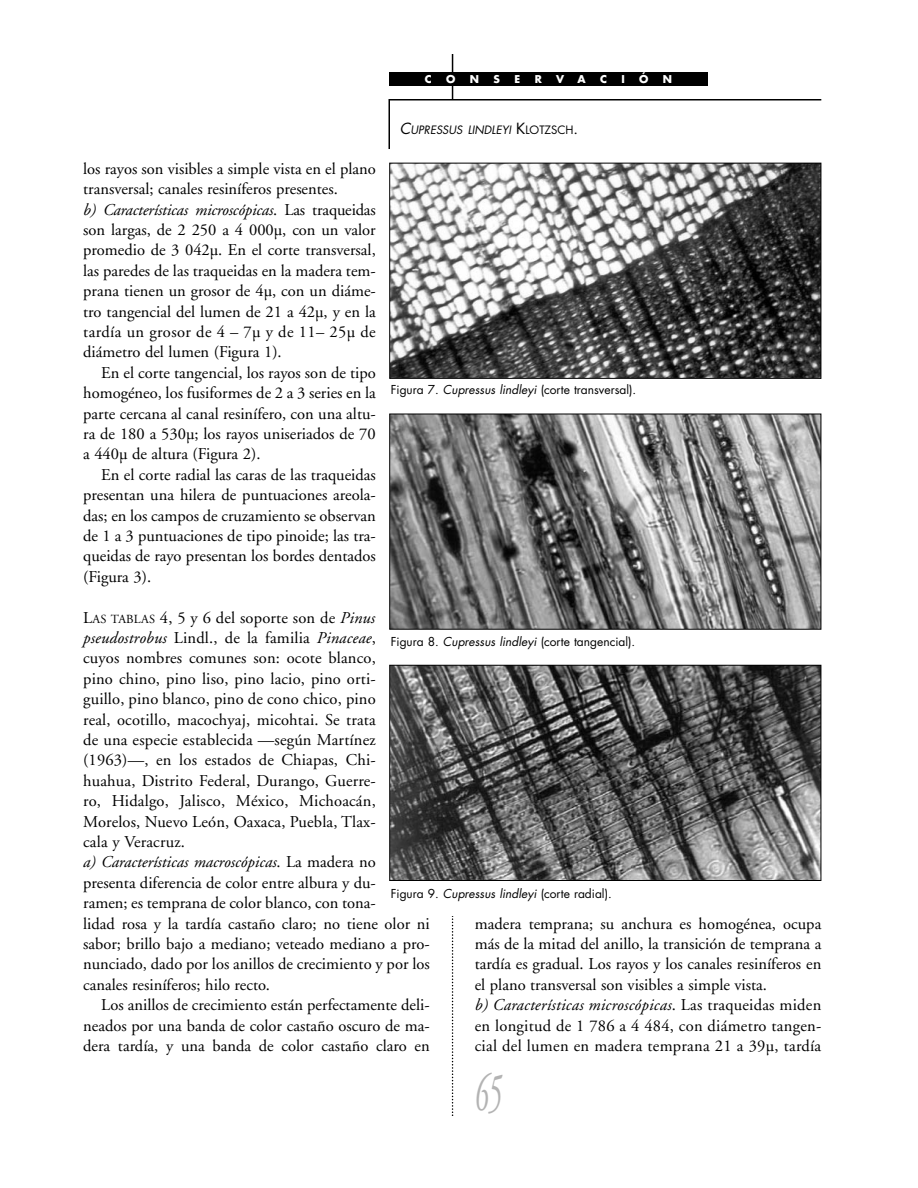
<style>
.page{position:relative;width:918px;height:1188px;background:#fff}
.page>*{position:absolute;margin:0;border:0;box-sizing:border-box;transform-origin:0 0}
.t1{font:italic 54px "Adobe Garamond";color:#b3b3b3;scale:.5 1}
.t2{font:16.5px/20.4px "Adobe Garamond";color:#000}
.t3{font:12px "Futura";color:#000}
.t4{font:italic 11.25px "Futura";color:#000}
.t5{font:700 10.5px "Futura";color:#fff}
.s1{font-size:15px}
.s2{font-style:normal;font-size:15px}
.s3{font-style:normal}
.s4{font-style:italic}
.s5{font-size:12.3px}
</style>
<div class="page">
<hr style="left:452px;top:54px;width:1px;height:45px;background:#000">
<svg style="left:452px;top:916px;width:1px;height:200px"></svg>
<div style="left:389px;top:72px;width:319px;height:14px;background:#000"></div>
<img style="left:391px;top:165px;width:428px;height:212px">
<div style="left:389px;top:163px;width:432px;height:216px;border:1px solid #000"></div>
<img style="left:391px;top:416px;width:428px;height:212px">
<div style="left:389px;top:414px;width:432px;height:216px;border:1px solid #000"></div>
<img style="left:391px;top:667px;width:428px;height:212px">
<div style="left:389px;top:665px;width:432px;height:216px;border:1px solid #000"></div>
<hr style="left:389px;top:99px;width:432px;height:1px;background:#000">
<hr style="left:388px;top:99px;width:2px;height:50px;background:#000">
<p class="t5" style="left:425px;top:74px;width:8px">C</p>
<p class="t5" style="left:446px;top:74px;width:11px">O</p>
<p class="t5" style="left:470px;top:74px;width:11px">N</p>
<p class="t5" style="left:494px;top:74px;width:8px">S</p>
<p class="t5" style="left:514px;top:74px;width:7px">E</p>
<p class="t5" style="left:535px;top:74px;width:9px">R</p>
<p class="t5" style="left:556px;top:74px;width:9px">V</p>
<p class="t5" style="left:577px;top:74px;width:10px">A</p>
<p class="t5" style="left:600px;top:74px;width:8px">C</p>
<p class="t5" style="left:621px;top:74px;width:5px">I</p>
<p class="t5" style="left:639px;top:74px;width:11px">Ó</p>
<p class="t5" style="left:663px;top:74px;width:11px">N</p>
<p class="t4" style="left:400px;top:124px;width:180px"><span class="s1">C</span>UPRESSUS LINDLEYI <span class="s2">K</span><span class="s3">LOTZSCH</span><span class="s2">.</span></p>
<p class="t2" style="left:83px;top:160px;width:294px">los rayos son visibles a simple vista en el plano transversal; canales resiníferos presentes.<br><span class="s4">b) Características microscópicas</span>. Las traqueidas son largas, de 2 250 a 4 000µ, con un valor promedio de 3 042µ. En el corte transversal, las paredes de las traqueidas en la madera tem&shy;prana tienen un grosor de 4µ, con un diáme&shy;tro tangencial del lumen de 21 a 42µ, y en la tardía un grosor de 4 – 7µ y de 11– 25µ de diámetro del lumen (Figura 1).</p>
<p class="t2" style="left:83px;top:364px;width:294px;text-align:justify;text-indent:18px">En el corte tangencial, los rayos son de tipo homogéneo, los fusiformes de 2 a 3 series en la parte cercana al canal resinífero, con una altu&shy;ra de 180 a 530µ; los rayos uniseriados de 70 a 440µ de altura (Figura 2).</p>
<p class="t2" style="left:83px;top:466px;width:294px;text-align:justify;text-indent:18px">En el corte radial las caras de las traqueidas presentan una hilera de puntuaciones areola&shy;das; en los campos de cruzamiento se observan de 1 a 3 puntuaciones de tipo pinoide; las tra&shy;queidas de rayo presentan los bordes dentados (Figura 3).</p>
<p class="t2" style="left:83px;top:609px;width:348px">L<span class="s5">AS TABLAS</span> 4, 5 y 6 del soporte son de <span class="s4">Pinus pseudostrobus</span> Lindl., de la familia <span class="s4">Pinaceae</span>,<br>cuyos nombres comunes son: ocote blanco,<br>pino chino, pino liso, pino lacio, pino orti-<br>guillo, pino blanco, pino de cono chico, pino<br>real, ocotillo, macochyaj, micohtai. Se trata<br>de una especie establecida —según Martínez (1963)—, en los estados de Chiapas, Chi&shy;huahua, Distrito Federal, Durango, Guerre-<br>ro, Hidalgo, Jalisco, México, Michoacán, Morelos, Nuevo León, Oaxaca, Puebla, Tlax-<br>cala y Veracruz.<br><span class="s4">a) Características macroscópicas</span>. La madera no presenta diferencia de color entre albura y du-<br>ramen; es temprana de color blanco, con tona-<br>lidad rosa y la tardía castaño claro; no tiene olor ni sabor; brillo bajo a mediano; veteado mediano a pro&shy;nunciado, dado por los anillos de crecimiento y por los canales resiníferos; hilo recto.</p>
<p class="t2" style="left:83px;top:996px;width:348px;text-align:justify;text-indent:18px">Los anillos de crecimiento están perfectamente deli&shy;neados por una banda de color castaño oscuro de ma&shy;dera tardía, y una banda de color castaño claro en</p>
<p class="t3" style="left:391px;top:384px;width:247px">Figura 7. <span class="s4">Cupressus lindleyi</span> (corte transversal).</p>
<p class="t3" style="left:391px;top:636px;width:246px">Figura 8. <span class="s4">Cupressus lindleyi</span> (corte tangencial).</p>
<p class="t3" style="left:391px;top:888px;width:222px">Figura 9. <span class="s4">Cupressus lindleyi</span> (corte radial).</p>
<p class="t2" style="left:475px;top:915px;width:348px">madera temprana; su anchura es homogénea, ocupa más de la mitad del anillo, la transición de temprana a tardía es gradual. Los rayos y los canales resiníferos en el plano transversal son visibles a simple vista.<br><span class="s4">b) Características microscópicas</span>. Las traqueidas miden en longitud de 1 786 a 4 484, con diámetro tangen&shy;cial del lumen en madera temprana 21 a 39µ, tardía</p>
<h1 class="t1" style="left:475px;top:1071px;width:55px">65</h1>
</div>
